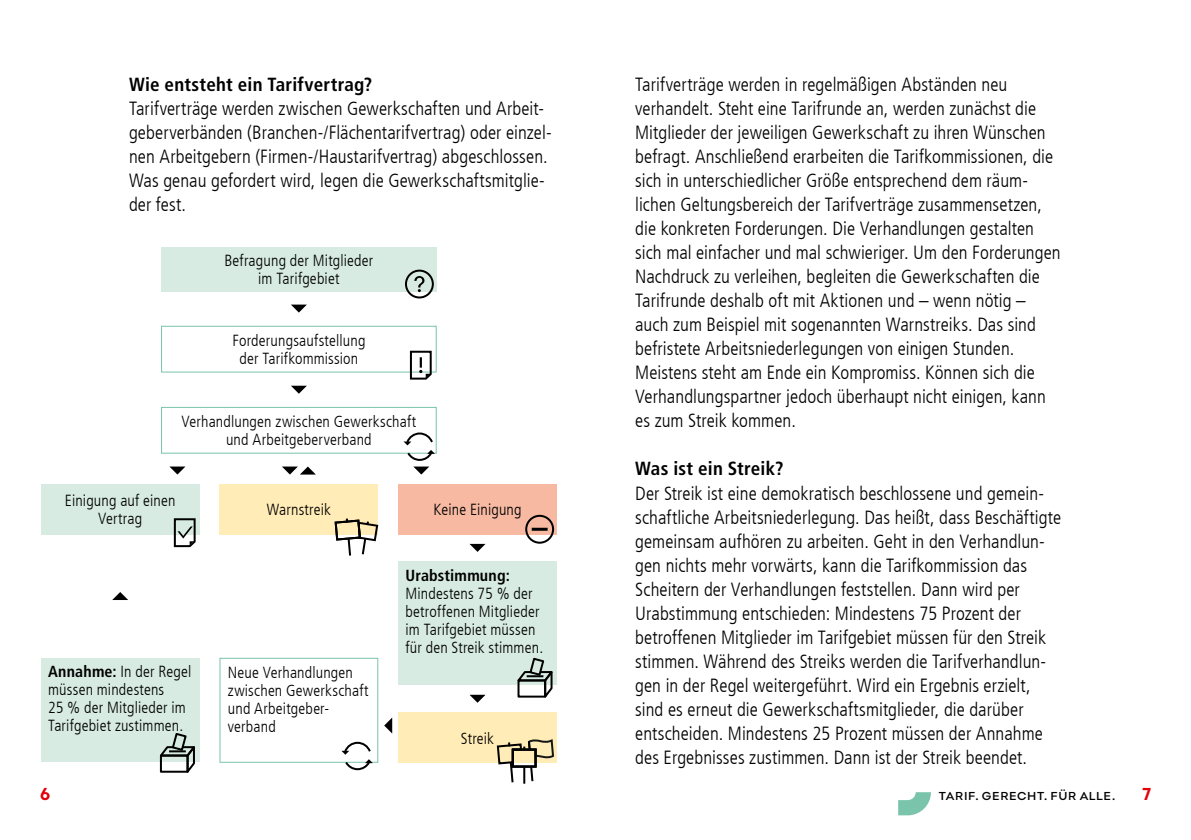
<style>
.page{position:relative;width:1191px;height:840px;background:#fff}
.page>*{position:absolute;margin:0;border:0;box-sizing:border-box;transform-origin:0 0}
.t1{font:300 condensed 19px/24px "Frutiger LT Com";letter-spacing:.005em;color:#000}
.t2{font:700 condensed 19px "Frutiger LT Com";letter-spacing:.01em;color:#000}
.t3{font:700 18px "Point";color:#e2000a}
.t4{font:300 condensed 16px/18px "Frutiger LT Com";letter-spacing:.01em;color:#000;text-align:center}
.t5{font:700 condensed 16px "Frutiger LT Com";letter-spacing:.01em;color:#000}
.t6{font:600 12px "Point";letter-spacing:.05em;color:#000}
.s1{font-weight:700}
</style>
<div class="page">
<svg style="left:898px;top:792px;width:33px;height:22px"></svg>
<div style="left:161px;top:246px;width:276px;height:45px;background:#d7ebe3"></div>
<div style="left:161px;top:325px;width:276px;height:47px;border:1px solid #7ac4ac"></div>
<div style="left:161px;top:406px;width:276px;height:47px;border:1px solid #7ac4ac"></div>
<div style="left:398px;top:712px;width:159px;height:50px;background:#ffecb7"></div>
<div style="left:398px;top:561px;width:159px;height:123px;background:#d7ebe3"></div>
<div style="left:219px;top:657px;width:159px;height:105px;border:1px solid #7ac4ac"></div>
<div style="left:41px;top:657px;width:159px;height:104px;background:#d7ebe3"></div>
<div style="left:219px;top:483px;width:159px;height:51px;background:#ffecb7"></div>
<div style="left:41px;top:483px;width:159px;height:51px;background:#d7ebe3"></div>
<div style="left:398px;top:483px;width:159px;height:51px;background:#f7b9a1"></div>
<svg style="left:469px;top:694px;width:16px;height:8px"></svg>
<svg style="left:384px;top:718px;width:8px;height:15px"></svg>
<svg style="left:469px;top:543px;width:16px;height:8px"></svg>
<svg style="left:113px;top:592px;width:14px;height:7px"></svg>
<svg style="left:169px;top:466px;width:16px;height:8px"></svg>
<svg style="left:291px;top:385px;width:16px;height:8px"></svg>
<svg style="left:291px;top:304px;width:16px;height:8px"></svg>
<svg style="left:282px;top:466px;width:34px;height:8px"></svg>
<div style="left:405px;top:269px;width:29px;height:29px;border:2px solid #000;border-radius:50%"></div>
<svg style="left:414px;top:276px;width:10px;height:16px"></svg>
<svg style="left:409px;top:350px;width:24px;height:30px"></svg>
<svg style="left:173px;top:518px;width:24px;height:30px"></svg>
<svg style="left:333px;top:518px;width:46px;height:38px"></svg>
<div style="left:525px;top:514px;width:29px;height:29px;border:2px solid #000;border-radius:50%"></div>
<svg style="left:496px;top:739px;width:59px;height:45px"></svg>
<hr style="left:532px;top:527px;width:15px;height:3px;background:#000">
<svg style="left:403px;top:432px;width:32px;height:42px"></svg>
<svg style="left:341px;top:741px;width:32px;height:29px"></svg>
<svg style="left:514px;top:657px;width:41px;height:41px"></svg>
<svg style="left:157px;top:733px;width:41px;height:40px"></svg>
<p class="t2" style="left:129px;top:77px;width:245px">Wie entsteht ein Tarifvertrag?</p>
<p class="t1" style="left:129px;top:98px;width:424px">Tarifverträge werden zwischen Gewerkschaften und Arbeit&shy;geberverbänden (Branchen-/Flächentarifvertrag) oder einzel&shy;nen Arbeitgebern (Firmen-/Haustarifvertrag) abgeschlossen.<br>Was genau gefordert wird, legen die Gewerkschaftsmitglie&shy;der fest.</p>
<p class="t4" style="left:224px;top:252px;width:151px">Befragung der Mitglieder im Tarifgebiet</p>
<p class="t4" style="left:232px;top:332px;width:135px">Forderungsaufstellung der Tarifkommission</p>
<p class="t4" style="left:181px;top:413px;width:236px">Verhandlungen zwischen Gewerkschaft und Arbeitgeberverband</p>
<p class="t4" style="left:65px;top:492px;width:112px">Einigung auf einen<br>Vertrag</p>
<p class="t4" style="left:433px;top:501px;width:90px">Keine Einigung</p>
<p class="t4" style="left:267px;top:501px;width:66px">Warnstreik</p>
<p class="t4" style="left:48px;top:663px;width:145px;text-align:left"><span class="s1">Annahme:</span> In der Regel müssen mindestens<br>25 % der Mitglieder im<br>Tarifgebiet zustimmen.</p>
<p class="t4" style="left:228px;top:664px;width:142px;text-align:left">Neue Verhandlungen zwischen Gewerkschaft und Arbeitgeber&shy;verband</p>
<p class="t5" style="left:405px;top:568px;width:106px">Urabstimmung:</p>
<p class="t4" style="left:405px;top:585px;width:139px;text-align:left">Mindestens 75 % der betroffenen Mitglieder im Tarifgebiet müssen für den Streik stimmen.</p>
<p class="t4" style="left:461px;top:729px;width:35px">Streik</p>
<p class="t1" style="left:635px;top:74px;width:427px">Tarifverträge werden in regelmäßigen Abständen neu verhandelt. Steht eine Tarifrunde an, werden zunächst die Mitglieder der jeweiligen Gewerkschaft zu ihren Wünschen befragt. Anschließend erarbeiten die Tarifkommissionen, die sich in unterschiedlicher Größe entsprechend dem räum&shy;lichen Geltungsbereich der Tarifverträge zusammensetzen, die konkreten Forderungen. Die Verhandlungen gestalten sich mal einfacher und mal schwieriger. Um den Forderungen Nachdruck zu verleihen, begleiten die Gewerkschaften die Tarifrunde deshalb oft mit Aktionen und – wenn nötig – auch zum Beispiel mit sogenannten Warnstreiks. Das sind befristete Arbeitsniederlegungen von einigen Stunden.<br>Meistens steht am Ende ein Kompromiss. Können sich die Verhandlungspartner jedoch überhaupt nicht einigen, kann es zum Streik kommen.</p>
<p class="t2" style="left:635px;top:460px;width:150px">Was ist ein Streik?</p>
<p class="t1" style="left:635px;top:482px;width:427px">Der Streik ist eine demokratisch beschlossene und gemein&shy;schaftliche Arbeitsniederlegung. Das heißt, dass Beschäftigte gemeinsam aufhören zu arbeiten. Geht in den Verhandlun&shy;gen nichts mehr vorwärts, kann die Tarifkommission das Scheitern der Verhandlungen feststellen. Dann wird per Urabstimmung entschieden: Mindestens 75 Prozent der betroffenen Mitglieder im Tarifgebiet müssen für den Streik stimmen. Während des Streiks werden die Tarifverhandlun&shy;gen in der Regel weitergeführt. Wird ein Ergebnis erzielt, sind es erneut die Gewerkschaftsmitglieder, die darüber entscheiden. Mindestens 25 Prozent müssen der Annahme des Ergebnisses zustimmen. Dann ist der Streik beendet.</p>
<p class="t3" style="left:40px;top:783px;width:12px">6</p>
<p class="t3" style="left:1142px;top:783px;width:11px">7</p>
<p class="t6" style="left:939px;top:788px;width:178px">TARIF. GERECHT. FÜR ALLE.</p>
</div>
